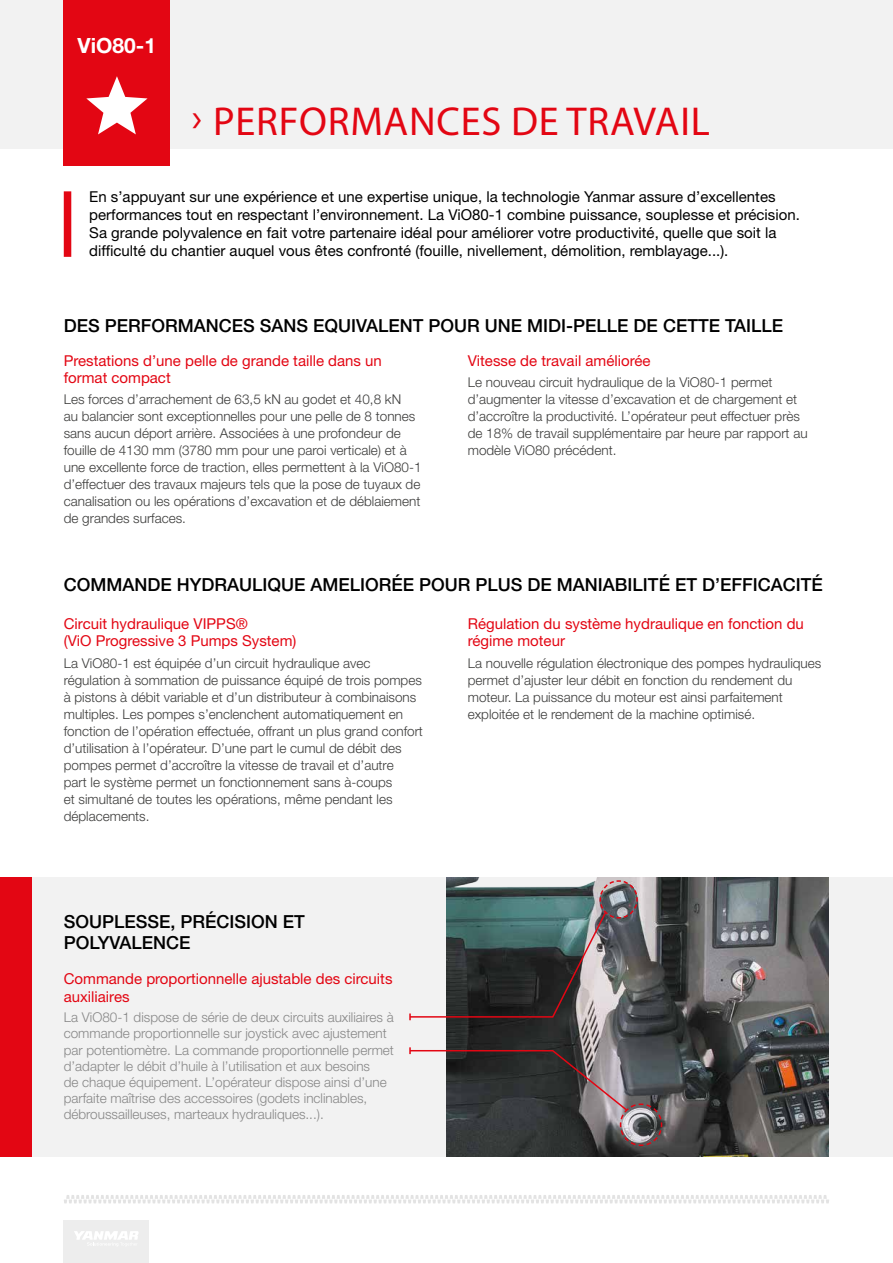
<style>
.page{position:relative;width:893px;height:1263px;background:#fff}
.page>*{position:absolute;margin:0;border:0;box-sizing:border-box;transform-origin:0 0}
.t1{font:40.5px "Myriad Pro";letter-spacing:.02em;color:#e30613}
.t2{font:700 21px "Helvetica Neue LT Std";color:#fff}
.t3{font:500 18px/21px "Helvetica Neue LT Std";color:#000}
.t4{font:15px/18px "Helvetica Neue LT Std";color:#000}
.t5{font:15px/17px "Helvetica Neue LT Std";color:#e30613}
.t6{font:300 13.5px/17px "Helvetica Neue LT Std";color:#3c3c3b}
.t7{font:300 13.5px/16.2px "Helvetica Neue LT Std";color:#878787}
</style>
<div class="page">
<div style="left:64px;top:1220px;width:85px;height:43px;background:#ededed"></div>
<svg style="left:74px;top:1231px;width:64px;height:15px"></svg>
<svg style="left:64px;top:1195px;width:765px;height:8px"></svg>
<div style="left:0;top:0;width:893px;height:149px;background:#f2f2f2"></div>
<div style="left:64px;top:0;width:106px;height:166px;background:#e30613"></div>
<div style="left:64px;top:191px;width:7px;height:66px;background:#e30613"></div>
<div style="left:32px;top:877px;width:414px;height:280px;background:#f2f2f2"></div>
<div style="left:0;top:877px;width:32px;height:280px;background:#e30613"></div>
<img style="left:446px;top:877px;width:383px;height:280px">
<div style="left:829px;top:877px;width:64px;height:280px;background:#f2f2f2"></div>
<svg style="left:409px;top:879px;width:230px;height:141px"></svg>
<svg style="left:409px;top:1047px;width:254px;height:100px;background:#656264"></svg>
<svg style="left:86px;top:76px;width:62px;height:58px"></svg>
<h2 class="t2" style="left:78px;top:33px;width:80px">ViO80-1</h2>
<h1 class="t1" style="left:192px;top:96px;width:520px">› PERFORMANCES DE TRAVAIL</h1>
<p class="t4" style="left:89px;top:188px;width:712px">En s’appuyant sur une expérience et une expertise unique, la technologie Yanmar assure d’excellentes performances tout en respectant l’environnement. La ViO80-1 combine puissance, souplesse et précision.<br>Sa grande polyvalence en fait votre partenaire idéal pour améliorer votre productivité, quelle que soit la difficulté du chantier auquel vous êtes confronté (fouille, nivellement, démolition, remblayage...).</p>
<h3 class="t3" style="left:64px;top:315px;width:721px">DES PERFORMANCES SANS EQUIVALENT POUR UNE MIDI-PELLE DE CETTE TAILLE</h3>
<p class="t5" style="left:64px;top:352px;width:320px">Prestations d’une pelle de grande taille dans un format compact</p>
<p class="t6" style="left:64px;top:390px;width:359px">Les forces d’arrachement de 63,5 kN au godet et 40,8 kN<br>au balancier sont exceptionnelles pour une pelle de 8 tonnes sans aucun déport arrière. Associées à une profondeur de fouille de 4130 mm (3780 mm pour une paroi verticale) et à une excellente force de traction, elles permettent à la ViO80-1 d’effectuer des travaux majeurs tels que la pose de tuyaux de canalisation ou les opérations d’excavation et de déblaiement de grandes surfaces.</p>
<p class="t5" style="left:468px;top:352px;width:184px">Vitesse de travail améliorée</p>
<p class="t6" style="left:468px;top:373px;width:341px">Le nouveau circuit hydraulique de la ViO80-1 permet d’augmenter la vitesse d’excavation et de chargement et d’accroître la productivité. L’opérateur peut effectuer près de 18% de travail supplémentaire par heure par rapport au modèle ViO80 précédent.</p>
<h3 class="t3" style="left:64px;top:574px;width:760px">COMMANDE HYDRAULIQUE AMELIORÉE POUR PLUS DE MANIABILITÉ ET D’EFFICACITÉ</h3>
<p class="t5" style="left:64px;top:615px;width:234px">Circuit hydraulique VIPPS®<br>(ViO Progressive 3 Pumps System)</p>
<p class="t6" style="left:64px;top:654px;width:361px">La ViO80-1 est équipée d’un circuit hydraulique avec régulation à sommation de puissance équipé de trois pompes à pistons à débit variable et d’un distributeur à combinaisons multiples. Les pompes s’enclenchent automatiquement en fonction de l’opération effectuée, offrant un plus grand confort d’utilisation à l’opérateur. D’une part le cumul de débit des pompes permet d’accroître la vitesse de travail et d’autre<br>part le système permet un fonctionnement sans à-coups<br>et simultané de toutes les opérations, même pendant les déplacements.</p>
<h3 class="t3" style="left:64px;top:910px;width:243px">SOUPLESSE, PRÉCISION ET<br>POLYVALENCE</h3>
<p class="t5" style="left:64px;top:969px;width:330px;line-height:18px">Commande proportionnelle ajustable des circuits auxiliaires</p>
<p class="t7" style="left:64px;top:1009px;width:332px">La ViO80-1 dispose de série de deux circuits auxiliaires à commande proportionnelle sur joystick avec ajustement par potentiomètre. La commande proportionnelle permet d’adapter le débit d’huile à l’utilisation et aux besoins<br>de chaque équipement. L’opérateur dispose ainsi d’une parfaite maîtrise des accessoires (godets inclinables, débroussailleuses, marteaux hydrauliques...).</p>
<p class="t5" style="left:468px;top:615px;width:338px">Régulation du système hydraulique en fonction du régime moteur</p>
<p class="t6" style="left:468px;top:654px;width:355px">La nouvelle régulation électronique des pompes hydrauliques permet d’ajuster leur débit en fonction du rendement du moteur. La puissance du moteur est ainsi parfaitement exploitée et le rendement de la machine optimisé.</p>
</div>
